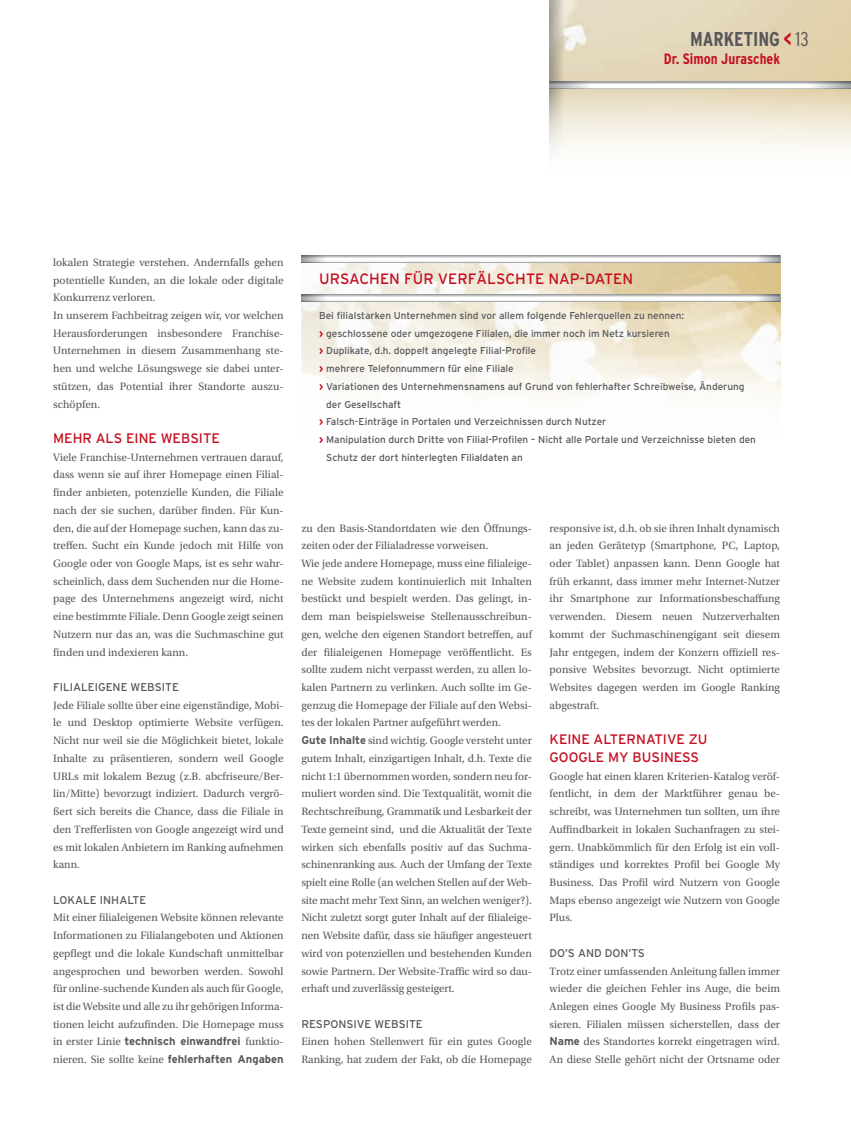
<style>
.page{position:relative;width:851px;height:1134px;background:#fff}
.page>*{position:absolute;margin:0;border:0;box-sizing:border-box;transform-origin:0 0}
.t1{font:700 condensed 20px "Interstate";color:#58585a}
.t2{font:15px "Interstate";color:#c50e1f}
.t3{font:700 condensed 15px "Interstate";color:#c50e1f}
.t4{font:13.75px/17.8px "Interstate";color:#c50e1f}
.t5{font:11.25px/17.8px "Utopia Std";color:#58585a;text-align:justify}
.t6{font:11.25px "Interstate";color:#58585a}
.t7{font:10px "Interstate";color:#58585a}
.s1{font-size:20.62px;color:#c50e1f}
.s2{font-weight:300}
.s3{font-family:"Interstate";font-weight:700}
.s4{font-family:"Meta";font-weight:700;color:#c50e1f}
</style>
<div class="page">
<svg style="left:549px;top:0;width:14px;height:163px;background:#d0cbbc"></svg>
<svg style="left:549px;top:84px;width:42px;height:3px"></svg>
<svg style="left:810px;top:84px;width:40px;height:3px"></svg>
<hr style="left:549px;top:81px;width:301px;height:3px;background:#9d9ea0">
<hr style="left:549px;top:87px;width:301px;height:2px;background:#9d9ea0">
<img style="left:301px;top:262px;width:479px;height:136px">
<svg style="left:301px;top:297px;width:25px;height:3px"></svg>
<svg style="left:755px;top:297px;width:25px;height:3px"></svg>
<div style="left:326px;top:294px;width:429px;height:7px;background:#fff"></div>
<hr style="left:301px;top:294px;width:479px;height:3px;background:#9d9ea0">
<hr style="left:301px;top:300px;width:479px;height:1px;background:#9d9ea0">
<svg style="left:301px;top:258px;width:23px;height:3px"></svg>
<svg style="left:759px;top:258px;width:21px;height:3px"></svg>
<hr style="left:301px;top:255px;width:479px;height:3px;background:#9d9ea0">
<hr style="left:301px;top:261px;width:479px;height:1px;background:#9d9ea0">
<h1 class="t1" style="left:690px;top:28px;width:120px">Marketing <span class="s1">&lt;</span> <span class="s2">13</span></h1>
<h2 class="t3" style="left:663px;top:50px;width:118px">Dr. Simon Juraschek</h2>
<p class="t5" style="left:53px;top:253px;width:232px;text-align:left">lokalen Strategie verstehen. Andernfalls gehen potentielle Kunden, an die lokale oder digitale Konkurrenz verloren.<br>In unserem Fachbeitrag zeigen wir, vor welchen Herausforderungen insbesondere Franchise-Unternehmen in diesem Zusammenhang ste&shy;hen und welche Lösungswege sie dabei unter&shy;stützen, das Potential ihrer Standorte auszu&shy;schöpfen.</p>
<p class="t4" style="left:53px;top:429px;width:52px">Mehr als</p>
<p class="t4" style="left:126px;top:429px;width:86px">eine Website</p>
<p class="t5" style="left:53px;top:448px;width:232px">Viele Franchise-Unternehmen vertrauen darauf, dass wenn sie auf ihrer Homepage einen Filial&shy;finder anbieten, potenzielle Kunden, die Filiale nach der sie suchen, darüber finden. Für Kun&shy;den, die auf der Homepage suchen, kann das zu&shy;treffen. Sucht ein Kunde jedoch mit Hilfe von Google oder von Google Maps, ist es sehr wahr&shy;scheinlich, dass dem Suchenden nur die Home&shy;page des Unternehmens angezeigt wird, nicht eine bestimmte Filiale. Denn Google zeigt seinen Nutzern nur das an, was die Suchmaschine gut finden und indexieren kann.</p>
<p class="t6" style="left:53px;top:681px;width:28px">Filiale</p>
<p class="t6" style="left:95px;top:681px;width:19px">igene</p>
<p class="t6" style="left:131px;top:681px;width:42px">Website</p>
<p class="t5" style="left:53px;top:696px;width:232px">Jede Filiale sollte über eine eigenständige, Mobi&shy;le und Desktop optimierte Website verfügen.<br>Nicht nur weil sie die Möglichkeit bietet, lokale Inhalte zu präsentieren, sondern weil Google URLs mit lokalem Bezug (z.B. abcfriseure/Ber&shy;lin/Mitte) bevorzugt indiziert. Dadurch vergrö&shy;ßert sich bereits die Chance, dass die Filiale in den Trefferlisten von Google angezeigt wird und es mit lokalen Anbietern im Ranking aufnehmen kann.</p>
<p class="t6" style="left:53px;top:893px;width:30px">Lokale</p>
<p class="t6" style="left:100px;top:893px;width:8px">Inhalte</p>
<p class="t5" style="left:53px;top:909px;width:232px">Mit einer filialeigenen Website können relevante Informationen zu Filialangeboten und Aktionen gepflegt und die lokale Kundschaft unmittelbar angesprochen und beworben werden. Sowohl für online-suchende Kunden als auch für Google, ist die Website und alle zu ihr gehörigen Informa&shy;tionen leicht aufzufinden. Die Homepage muss in erster Linie <span class="s3">technisch einwandfrei</span> funktio&shy;nieren. Sie sollte keine <span class="s3">fehlerhaften Angaben</span></p>
<h2 class="t2" style="left:319px;top:270px;width:61px">Ursachen</h2>
<h2 class="t2" style="left:404px;top:270px;width:122px">für verfälschte</h2>
<h2 class="t2" style="left:548px;top:270px;width:47px">NAP-Daten</h2>
<p class="t7" style="left:319px;top:310px;width:366px">Bei filialstarken U nternehmen sind vor allem folgende Fehlerquellen zu nennen:</p>
<p class="t7" style="left:319px;top:327px;width:352px"><span class="s4">&gt;</span> geschlossene oder umgezogene Filialen, die immer noch im Netz kursieren</p>
<p class="t7" style="left:319px;top:345px;width:218px"><span class="s4">&gt;</span> Duplikate, d.h. doppelt angelegte Filial-Profile</p>
<p class="t7" style="left:319px;top:363px;width:196px"><span class="s4">&gt;</span> mehrere Telefonnummern für eine Filiale</p>
<p class="t7" style="left:319px;top:381px;width:427px"><span class="s4">&gt;</span> Variationen des U nternehmensnamens auf Grund von fehlerhafter Schreibweise, Änderung</p>
<p class="t7" style="left:326px;top:398px;width:77px">der Gesellschaft</p>
<p class="t7" style="left:319px;top:416px;width:289px"><span class="s4">&gt;</span> Falsch-Einträge in Portalen und Verzeichnissen durch Nutzer</p>
<p class="t7" style="left:319px;top:434px;width:438px"><span class="s4">&gt;</span> Manipulation durch Dritte von Filial-Profilen – Nicht alle Portale und Verzeichnisse bieten den</p>
<p class="t7" style="left:326px;top:452px;width:198px">Schutz der dort hinterlegten Filialdaten an</p>
<p class="t5" style="left:301px;top:519px;width:232px;text-align:left">zu den Basis-Standortdaten wie den Öffnungs&shy;zeiten oder der Filialadresse vorweisen.<br>Wie jede andere Homepage, muss eine filialeige&shy;ne Website zudem kontinuierlich mit Inhalten bestückt und bespielt werden. Das gelingt, in&shy;dem man beispielsweise Stellenausschreibun&shy;gen, welche den eigenen Standort betreffen, auf der filialeigenen Homepage veröffentlicht. Es sollte zudem nicht verpasst werden, zu allen lo&shy;kalen Partnern zu verlinken. Auch sollte im Ge&shy;genzug die Homepage der Filiale auf den Websi&shy;tes der lokalen Partner aufgeführt werden.<br><span class="s3">Gute I nhalte</span> sind wichtig. Google versteht unter gutem Inhalt, einzigartigen Inhalt, d.h. Texte die nicht 1:1 übernommen worden, sondern neu for&shy;muliert worden sind. Die Textqualität, womit die Rechtschreibung, Grammatik und Lesbarkeit der Texte gemeint sind, und die Aktualität der Texte wirken sich ebenfalls positiv auf das Suchma&shy;schinenranking aus. Auch der Umfang der Texte spielt eine Rolle (an welchen Stellen auf der Web&shy;site macht mehr Text Sinn, an welchen weniger?).<br>Nicht zuletzt sorgt guter Inhalt auf der filialeige&shy;nen Website dafür, dass sie häufiger angesteuert wird von potenziellen und bestehenden Kunden sowie Partnern. Der Website-Traffic wird so dau&shy;erhaft und zuverlässig gesteigert.</p>
<p class="t6" style="left:301px;top:1017px;width:8px">Resp</p>
<p class="t6" style="left:330px;top:1017px;width:86px">onsive Website</p>
<p class="t5" style="left:301px;top:1033px;width:232px">Einen hohen Stellenwert für ein gutes Google<br>Ranking, hat zudem der Fakt, ob die Homepage</p>
<p class="t5" style="left:549px;top:519px;width:232px">responsive ist, d.h. ob sie ihren Inhalt dynamisch an jeden Gerätetyp (Smartphone, PC, Laptop, oder Tablet) anpassen kann. Denn Google hat früh erkannt, dass immer mehr Internet-Nutzer ihr Smartphone zur Informationsbeschaffung verwenden. Diesem neuen Nutzerverhalten kommt der Suchmaschinengigant seit diesem Jahr entgegen, indem der Konzern offiziell res&shy;ponsive Websites bevorzugt. Nicht optimierte Websites dagegen werden im Google Ranking abgestraft.</p>
<p class="t4" style="left:549px;top:730px;width:96px">Keine Alternat</p>
<p class="t4" style="left:549px;top:730px;width:159px;text-indent:113px">ive zu<br>Google My Business</p>
<p class="t5" style="left:549px;top:767px;width:232px">Google hat einen klaren Kriterien-Katalog veröf&shy;fentlicht, in dem der Marktführer genau be&shy;schreibt, was Unternehmen tun sollten, um ihre Auffindbarkeit in lokalen Suchanfragen zu stei&shy;gern. Unabkömmlich für den Erfolg ist ein voll&shy;ständiges und korrektes Profil bei Google My Business. Das Profil wird Nutzern von Google Maps ebenso angezeigt wie Nutzern von Google Plus.</p>
<p class="t6" style="left:549px;top:946px;width:89px">Do’s an d Don’ts</p>
<p class="t5" style="left:549px;top:962px;width:232px">Trotz einer umfassenden Anleitung fallen immer wieder die gleichen Fehler ins Auge, die beim Anlegen eines Google My Business Profils pas&shy;sieren. Filialen müssen sicherstellen, dass der <span class="s3">N ame</span> des Standortes korrekt eingetragen wird.<br>An diese Stelle gehört nicht der Ortsname oder</p>
</div>
